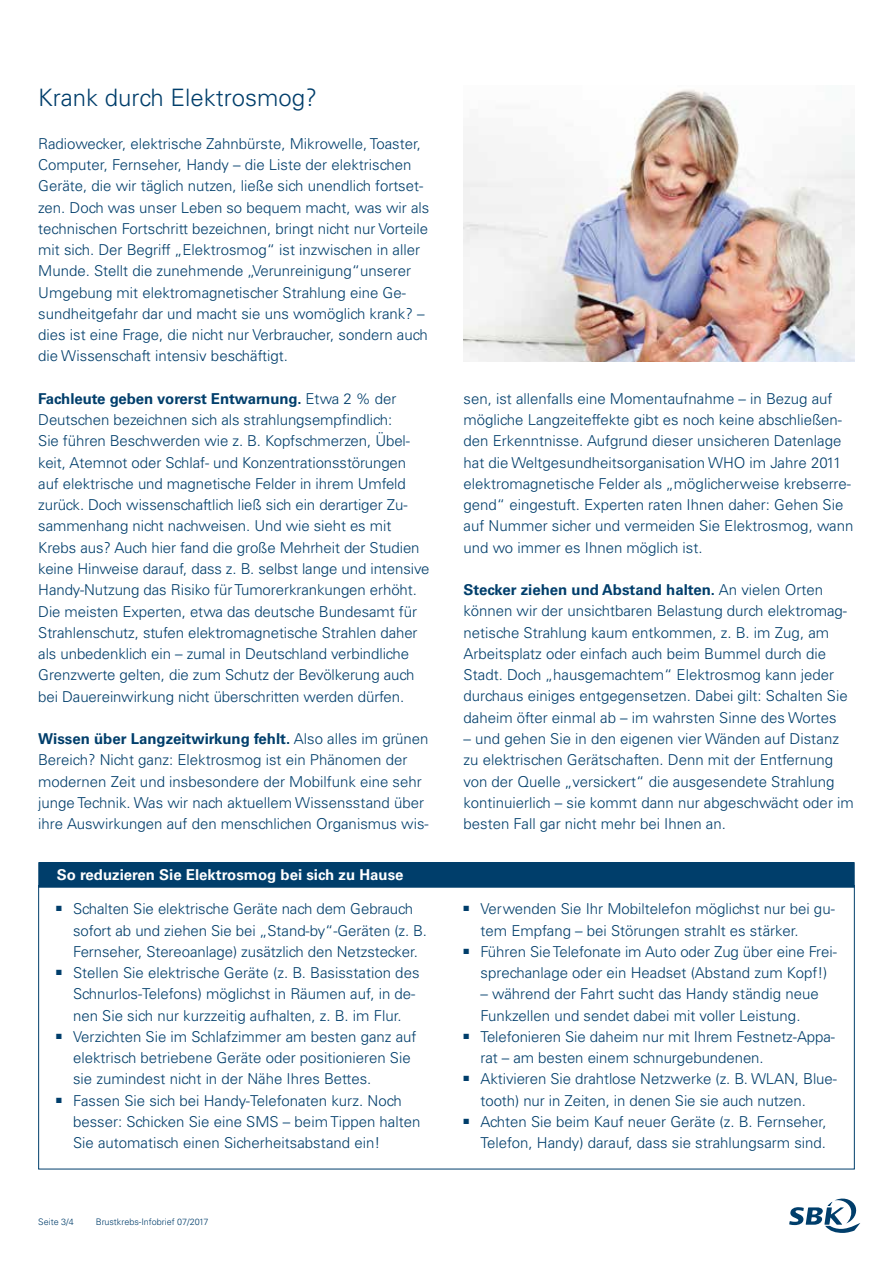
<style>
.page{position:relative;width:893px;height:1263px;background:#fff}
.page>*{position:absolute;margin:0;border:0;box-sizing:border-box;transform-origin:0 0}
.t1{font:300 24px "Univers LT Std";color:#003e6b}
.t2{font:300 15px/21.3px "Univers LT Std";color:#003e6b}
.t3{font:700 15px "Univers LT Std";color:#fff}
.t4{font:300 9px "Univers LT Std";color:#003e6b}
.s1{font-weight:700}
</style>
<div class="page">
<svg style="left:789px;top:1198px;width:71px;height:35px"></svg>
<div style="left:39px;top:863px;width:815px;height:24px;background:#003e6b"></div>
<div style="left:38px;top:862px;width:817px;height:26px;border:2px solid #003e6b"></div>
<img style="left:463px;top:89px;width:392px;height:272px">
<h1 class="t1" style="left:38px;top:83px;width:280px">Krank durch Elektrosmog?</h1>
<p class="t2" style="left:38px;top:133px;width:393px">Radiowecker, elektrische Zahnbürste, Mikrowelle, Toaster, Computer, Fernseher, Handy – die Liste der elektrischen Geräte, die wir täglich nutzen, ließe sich unendlich fortset&shy;zen. Doch was unser Leben so bequem macht, was wir als technischen Fortschritt bezeichnen, bringt nicht nur Vorteile mit sich. Der Begriff „Elektrosmog“ ist inzwischen in aller Munde. Stellt die zunehmende „Verunreinigung“unserer Umgebung mit elektromagnetischer Strahlung eine Ge&shy;sundheitgefahr dar und macht sie uns womöglich krank? – dies ist eine Frage, die nicht nur Verbraucher, sondern auch die Wissenschaft intensiv beschäftigt.</p>
<p class="t2" style="left:38px;top:388px;width:393px"><span class="s1">Fachleute geben vorerst Entwarnung.</span> Etwa 2 % der Deutschen bezeichnen sich als strahlungsempfindlich:<br>Sie führen Beschwerden wie z. B. Kopfschmerzen, Übel&shy;keit, Atemnot oder Schlaf- und Konzentrationsstörungen auf elektrische und magnetische Felder in ihrem Umfeld zurück. Doch wissenschaftlich ließ sich ein derartiger Zu&shy;sammenhang nicht nachweisen. Und wie sieht es mit Krebs aus? Auch hier fand die große Mehrheit der Studien keine Hinweise darauf, dass z. B. selbst lange und intensive Handy-Nutzung das Risiko für Tumorerkrankungen erhöht.<br>Die meisten Experten, etwa das deutsche Bundesamt für Strahlenschutz, stufen elektromagnetische Strahlen daher als unbedenklich ein – zumal in Deutschland verbindliche Grenzwerte gelten, die zum Schutz der Bevölkerung auch bei Dauereinwirkung nicht überschritten werden dürfen.</p>
<p class="t2" style="left:38px;top:728px;width:392px"><span class="s1">Wissen über Langzeitwirkung fehlt.</span> Also alles im grünen Bereich? Nicht ganz: Elektrosmog ist ein Phänomen der modernen Zeit und insbesondere der Mobilfunk eine sehr junge Technik. Was wir nach aktuellem Wissensstand über ihre Auswirkungen auf den menschlichen Organismus wis-</p>
<p class="t3" style="left:57px;top:866px;width:348px">So reduzieren Sie Elektrosmog bei sich zu Hause</p>
<p class="t2" style="left:73px;top:898px;width:355px;text-indent:-17px">■ Schalten Sie elektrische Geräte nach dem Gebrauch sofort ab und ziehen Sie bei „Stand-by“-Geräten (z. B.<br>Fernseher, Stereoanlage) zusätzlich den Netzstecker.</p>
<p class="t2" style="left:73px;top:962px;width:348px;text-indent:-17px">■ Stellen Sie elektrische Geräte (z. B. Basisstation des<br>Schnurlos-Telefons) möglichst in Räumen auf, in de&shy;nen Sie sich nur kurzzeitig aufhalten, z. B. im Flur.</p>
<p class="t2" style="left:73px;top:1026px;width:345px;text-indent:-17px">■ Verzichten Sie im Schlafzimmer am besten ganz auf elektrisch betriebene Geräte oder positionieren Sie sie zumindest nicht in der Nähe Ihres Bettes.</p>
<p class="t2" style="left:73px;top:1090px;width:349px;text-indent:-17px">■ Fassen Sie sich bei Handy-Telefonaten kurz. Noch besser: Schicken Sie eine SMS – beim Tippen halten<br>Sie automatisch einen Sicherheitsabstand ein!</p>
<p class="t4" style="left:38px;top:1216px;width:37px">Seite 3/4</p>
<p class="t4" style="left:96px;top:1216px;width:114px">Brustkrebs-Infobrief 07/2017</p>
<p class="t2" style="left:463px;top:388px;width:391px">sen, ist allenfalls eine Momentaufnahme – in Bezug auf mögliche Langzeiteffekte gibt es noch keine abschließen&shy;den Erkenntnisse. Aufgrund dieser unsicheren Datenlage hat die Weltgesundheitsorganisation WHO im Jahre 2011 elektromagnetische Felder als „möglicherweise krebserre&shy;gend“ eingestuft. Experten raten Ihnen daher: Gehen Sie auf Nummer sicher und vermeiden Sie Elektrosmog, wann und wo immer es Ihnen möglich ist.</p>
<p class="t2" style="left:463px;top:579px;width:386px"><span class="s1">Stecker ziehen und Abstand halten.</span> An vielen Orten können wir der unsichtbaren Belastung durch elektromag&shy;netische Strahlung kaum entkommen, z. B. im Zug, am Arbeitsplatz oder einfach auch beim Bummel durch die Stadt. Doch „hausgemachtem“ Elektrosmog kann jeder durchaus einiges entgegensetzen. Dabei gilt: Schalten Sie daheim öfter einmal ab – im wahrsten Sinne des Wortes</p>
<p class="t2" style="left:463px;top:728px;width:392px">– und gehen Sie in den eigenen vier Wänden auf Distanz zu elektrischen Gerätschaften. Denn mit der Entfernung von der Quelle „versickert“ die ausgesendete Strahlung kontinuierlich – sie kommt dann nur abgeschwächt oder im besten Fall gar nicht mehr bei Ihnen an.</p>
<p class="t2" style="left:480px;top:898px;width:356px;text-indent:-17px">■ Verwenden Sie Ihr Mobiltelefon möglichst nur bei gu&shy;tem Empfang – bei Störungen strahlt es stärker.</p>
<p class="t2" style="left:463px;top:941px;width:375px;text-align:center">■ Führen Sie Telefonate im Auto oder Zug über eine Frei&shy;sprechanlage oder ein Headset (Abstand zum Kopf!)</p>
<p class="t2" style="left:480px;top:983px;width:340px">– während der Fahrt sucht das Handy ständig neue<br>Funkzellen und sendet dabei mit voller Leistung.</p>
<p class="t2" style="left:480px;top:1026px;width:356px;text-indent:-17px">■ Telefonieren Sie daheim nur mit Ihrem Festnetz-Appa&shy;rat – am besten einem schnurgebundenen.</p>
<p class="t2" style="left:480px;top:1068px;width:358px;text-indent:-17px">■ Aktivieren Sie drahtlose Netzwerke (z. B. WLAN, Blue&shy;tooth) nur in Zeiten, in denen Sie sie auch nutzen.</p>
<p class="t2" style="left:463px;top:1111px;width:365px;text-align:right">■ Achten Sie beim Kauf neuer Geräte (z. B. Fernseher,<br>Telefon, Handy) darauf, dass sie strahlungsarm sind.</p>
</div>
